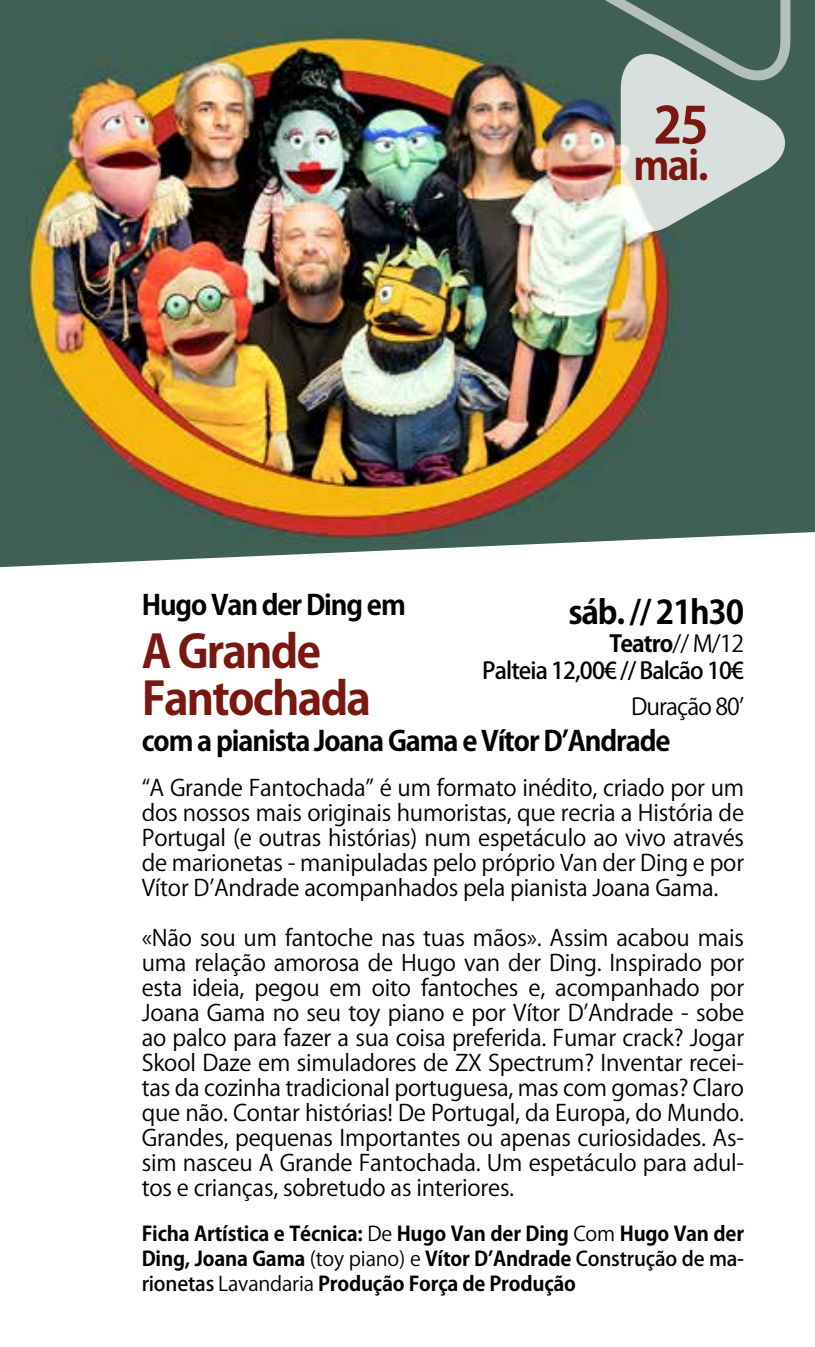
<style>
.page{position:relative;width:815px;height:1347px;background:#fff}
.page>*{position:absolute;margin:0;border:0;box-sizing:border-box;transform-origin:0 0}
.t1{font:700 50px "Koz Go Pro";color:#7a1710}
.t2{font:700 45px/47.5px "Koz Go Pro";letter-spacing:-.04em;color:#7a1710}
.t3{font:700 40px "Koz Go Pro";color:#7a1710}
.t4{font:700 32.25px "Koz Go Pro";letter-spacing:-.04em;color:#000}
.t5{font:700 27.5px "Koz Go Pro";letter-spacing:-.04em;color:#000}
.t6{font:500 23px/27.2px "Koz Go Pro";letter-spacing:-.04em;color:#000;text-align:right}
.t7{font:23px "Koz Go Pro";letter-spacing:-.04em;color:#000}
.t8{font:22.5px/25px "Koz Go Pro";letter-spacing:-.01em;color:#000;text-align:justify}
.t9{font:700 20px/25px "Koz Go Pro";letter-spacing:-.01em;color:#000;text-align:justify}
.s1{font-weight:700}
.s2{font-weight:400}
.s3{font-weight:500}
</style>
<div class="page">
<img style="left:0;top:0;width:815px;height:567px">
<svg style="left:582px;top:0;width:211px;height:234px;background:#909f98"></svg>
<h1 class="t1" style="left:653px;top:93px;width:57px">25</h1>
<h3 class="t3" style="left:633px;top:140px;width:77px">mai.</h3>
<p class="t5" style="left:142px;top:587px;width:266px">Hugo Van der Ding em</p>
<h2 class="t2" style="left:142px;top:630px;width:231px">A Grande<br>Fantochada</h2>
<h3 class="t4" style="left:568px;top:592px;width:177px">sáb. // 21h30</h3>
<p class="t6" style="left:482px;top:631px;width:263px"><span class="s1">Teatro</span><span class="s2">// M/12<br></span>Palteia 12,00€ // Balcão 10€</p>
<p class="t7" style="left:631px;top:692px;width:115px">Duração 80’</p>
<p class="t5" style="left:142px;top:723px;width:530px">com a pianista Joana Gama e Vítor D’Andrade</p>
<p class="t8" style="left:142px;top:775px;width:604px">“A Grande Fantochada” é um formato inédito, criado por um dos nossos mais originais humoristas, que recria a História de Portugal (e outras histórias) num espetáculo ao vivo através de marionetas - manipuladas pelo próprio Van der Ding e por Vítor D’Andrade acompanhados pela pianista Joana Gama.</p>
<p class="t8" style="left:142px;top:925px;width:604px">«Não sou um fantoche nas tuas mãos». Assim acabou mais uma relação amorosa de Hugo van der Ding. Inspirado por esta ideia, pegou em oito fantoches e, acompanhado por Joana Gama no seu toy piano e por Vítor D’Andrade - sobe ao palco para fazer a sua coisa preferida. Fumar crack? Jogar Skool Daze em simuladores de ZX Spectrum? Inventar recei&shy;tas da cozinha tradicional portuguesa, mas com gomas? Claro que não. Contar histórias! De Portugal, da Europa, do Mundo.<br>Grandes, pequenas Importantes ou apenas curiosidades. As&shy;sim nasceu A Grande Fantochada. Um espetáculo para adul&shy;tos e crianças, sobretudo as interiores.</p>
<p class="t9" style="left:142px;top:1222px;width:604px">Ficha Artística e Técnica: <span class="s2">De</span> Hugo Van der Ding <span class="s2">Com</span> Hugo Van der Ding, Joana Gama <span class="s2">(toy piano) e</span> Vítor D’Andrade <span class="s3">Construção de ma&shy;rionetas</span> <span class="s2">Lavandaria</span> Produção Força de Produção</p>
</div>
